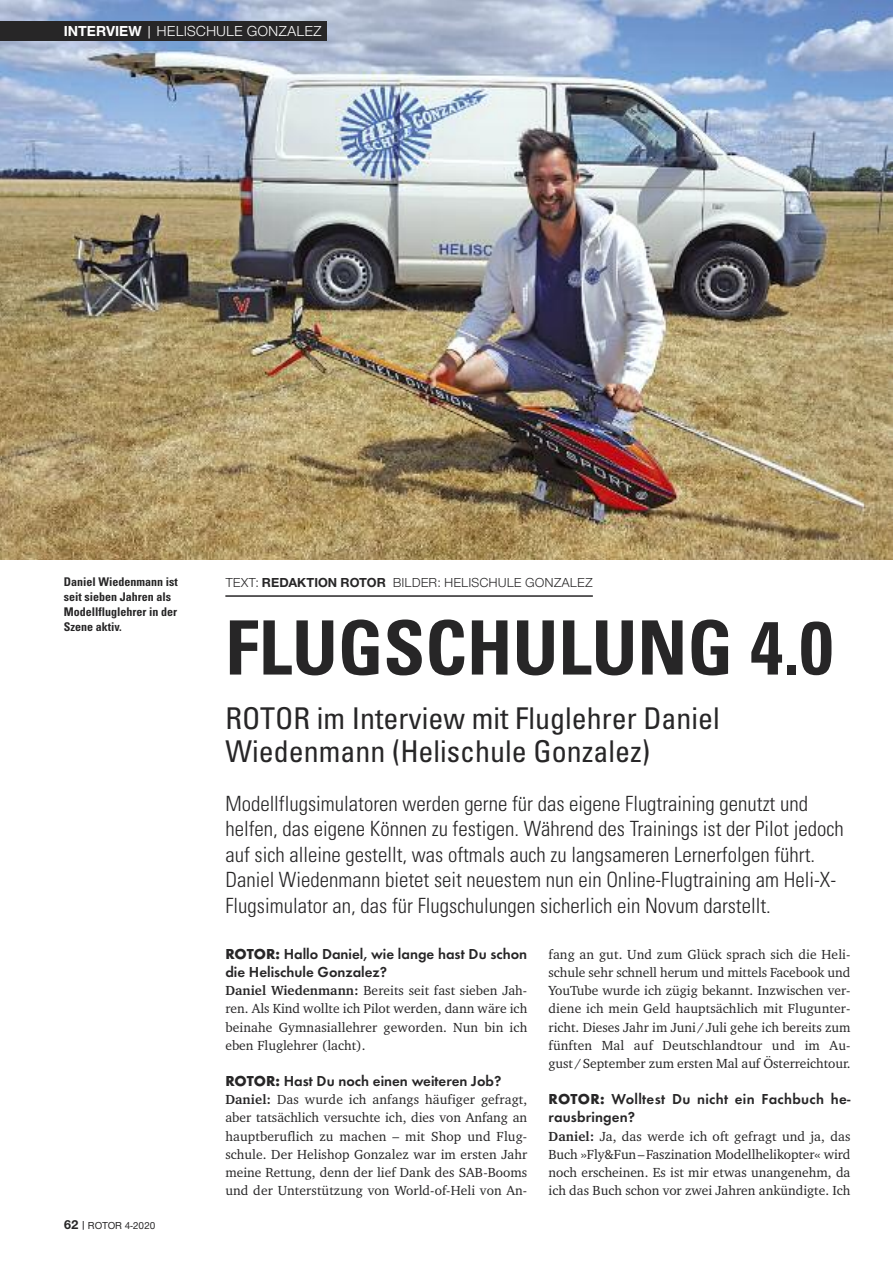
<style>
.page{position:relative;width:893px;height:1263px;background:#fff}
.page>*{position:absolute;margin:0;border:0;box-sizing:border-box;transform-origin:0 0}
.t1{font:700 condensed 75px "Univers";color:#272627}
.t2{font:condensed 30px/33px "Univers";color:#272627}
.t3{font:300 condensed 21px/25.5px "Univers";color:#272627}
.t4{font:600 15px/18.1px "Futura TOT";color:#272627}
.t5{font:600 15px/18.1px "Futura TOT";letter-spacing:.02em;color:#272627}
.t6{font:15px "Nimbus San Nov T";color:#fff}
.t7{font:13.5px/18.1px "Charter";color:#272627;text-align:justify}
.t8{font:13.5px "Nimbus San Nov T";color:#272627}
.t9{font:700 condensed 12px/15px "Univers";color:#272627}
.t10{font:500 10.5px "Nimbus San Nov T";color:#272627}
.s1{font-weight:700}
.s2{font-weight:700;font-size:13.5px}
</style>
<div class="page">
<img style="left:0;top:0;width:893px;height:560px">
<hr style="left:225px;top:595px;width:368px;height:2px;background:#272627">
<div style="left:0;top:21px;width:326px;height:20px;background:#272627"></div>
<p class="t6" style="left:64px;top:22px;width:260px"><span class="s1">INTERVIEW</span> | HELISCHULE GONZALEZ</p>
<p class="t9" style="left:64px;top:576px;width:115px">Daniel Wiedenmann ist seit sieben Jahren als<br>Modellfluglehrer in der<br>Szene aktiv.</p>
<p class="t10" style="left:64px;top:1220px;width:93px"><span class="s2">62</span> |ROTOR 4-2020</p>
<p class="t8" style="left:225px;top:574px;width:369px">TEXT: <span class="s1">REDAKTION ROTOR</span> BILDER: HELISCHULE GONZALEZ</p>
<h1 class="t1" style="left:225px;top:620px;width:609px">FLUGSCHULUNG 4.0</h1>
<h2 class="t2" style="left:225px;top:704px;width:496px">ROTOR im Interview mit Fluglehrer Daniel<br>Wiedenmann (Helischule Gonzalez)</h2>
<p class="t3" style="left:225px;top:792px;width:620px">Modellflugsimulatoren werden gerne für das eigene Flugtraining genutzt und helfen, das eigene Können zu festigen. Während des Trainings ist der Pilot jedoch auf sich alleine gestellt, was oftmals auch zu langsameren Lernerfolgen führt.<br>Daniel Wiedenmann bietet seit neuestem nun ein Online-Flugtraining am Heli-X-Flugsimulator an, das für Flugschulungen sicherlich ein Novum darstellt.</p>
<p class="t4" style="left:225px;top:945px;width:303px"><span class="s1">ROTOR:</span> Hallo Daniel, wie lange hast Du schon die Helischule Gonzalez?</p>
<p class="t7" style="left:225px;top:981px;width:303px"><span class="s1">Daniel Wiedenmann:</span> Bereits seit fast sieben Jah&shy;ren. Als Kind wollte ich Pilot werden, dann wäre ich beinahe Gymnasiallehrer geworden. Nun bin ich eben Fluglehrer (lacht).</p>
<p class="t4" style="left:225px;top:1072px;width:278px"><span class="s1">ROTOR:</span> Hast Du noch einen weiteren Job?</p>
<p class="t7" style="left:225px;top:1090px;width:303px"><span class="s1">Daniel:</span> Das wurde ich anfangs häufiger gefragt, aber tatsächlich versuchte ich, dies von Anfang an hauptberuflich zu machen – mit Shop und Flug&shy;schule. Der Helishop Gonzalez war im ersten Jahr meine Rettung, denn der lief Dank des SAB-Booms und der Unterstützung von World-of-Heli von An-</p>
<p class="t7" style="left:549px;top:945px;width:303px">fang an gut. Und zum Glück sprach sich die Heli&shy;schule sehr schnell herum und mittels Facebook und YouTube wurde ich zügig bekannt. Inzwischen ver&shy;diene ich mein Geld hauptsächlich mit Flugunter&shy;richt. Dieses Jahr im Juni / Juli gehe ich bereits zum fünften Mal auf Deutschlandtour und im Au&shy;gust /September zum ersten Mal auf Österreichtour.</p>
<p class="t5" style="left:549px;top:1090px;width:304px"><span class="s1">ROTOR:</span> Wolltest Du nicht ein Fachbuch he&shy;rausbringen?</p>
<p class="t7" style="left:549px;top:1127px;width:303px"><span class="s1">Daniel:</span> Ja, das werde ich oft gefragt und ja, das Buch »Fly&amp;Fun–Faszination Modellhelikopter« wird noch erscheinen. Es ist mir etwas unangenehm, da ich das Buch schon vor zwei Jahren ankündigte. Ich</p>
</div>
